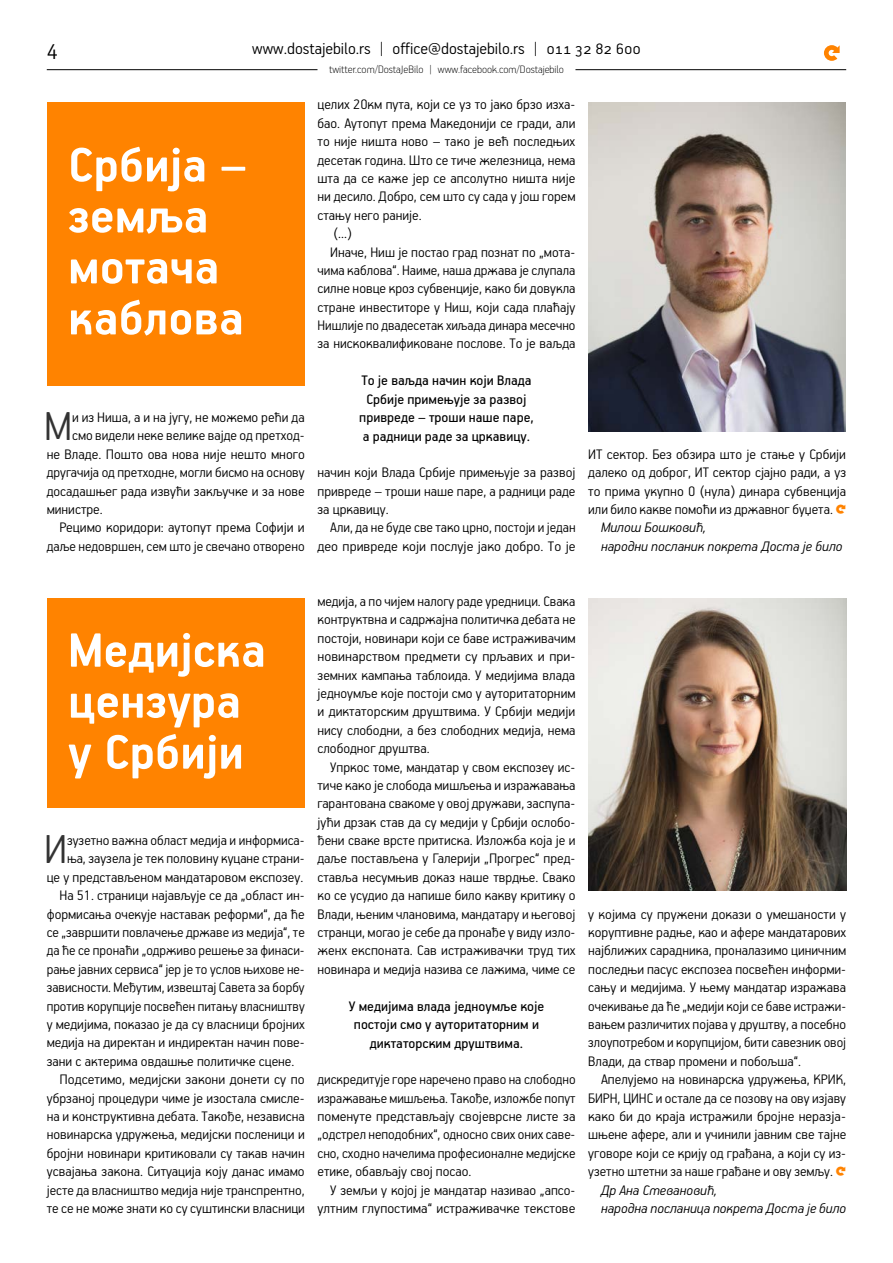
<style>
.page{position:relative;width:893px;height:1263px;background:#fff}
.page>*{position:absolute;margin:0;border:0;box-sizing:border-box;transform-origin:0 0}
.t1{font:700 54px/51px "PF Handbook Pro";color:#fff}
.t2{font:300 45.3px "PF Handbook Pro";color:#333}
.t3{font:300 24px "PF Handbook Pro";color:#000}
.t4{font:300 18px "PF Handbook Pro";color:#000}
.t5{font:300 15.45px/18.5px "PF Handbook Pro";color:#000;text-align:justify}
.t6{font:15.45px/18.6px "PF Handbook Pro";color:#000;text-align:center}
.t7{font:italic 300 15.45px "PF Handbook Pro";color:#000}
.t8{font:100 12px "PF Handbook Pro";color:#000}
.s1{font-family:"IFDJB Strelica";font-weight:400;font-size:21px;color:#ff8300}
</style>
<div class="page">
<hr style="left:47px;top:69px;width:270px;height:1px;background:#000">
<hr style="left:575px;top:69px;width:271px;height:1px;background:#000">
<svg style="left:824px;top:45px;width:16px;height:16px"></svg>
<img style="left:588px;top:102px;width:257px;height:330px">
<div style="left:47px;top:102px;width:258px;height:283px;background:#ff8300"></div>
<div style="left:47px;top:598px;width:258px;height:210px;background:#ff8300"></div>
<img style="left:588px;top:598px;width:258px;height:292px">
<h3 class="t3" style="left:47px;top:37px;width:13px">4</h3>
<p class="t4" style="left:252px;top:38px;width:390px">www.dostajebilo.rs | office@dostajebilo.rs | 011 32 82 600</p>
<p class="t8" style="left:329px;top:62px;width:236px">twitter.com/DostaJeBilo | www.facebook.com/Dostajebilo</p>
<h1 class="t1" style="left:68px;top:137px;width:180px">Србија – земља мотача каблова</h1>
<h2 class="t2" style="left:45px;top:399px;width:29px">М</h2>
<p class="t5" style="left:72px;top:407px;width:234px">и из Ниша, а и на југу, не можемо рећи да</p>
<p class="t5" style="left:72px;top:426px;width:234px">смо видели неке велике вајде од претход-</p>
<p class="t5" style="left:47px;top:444px;width:260px">не Владе. Пошто ова нова није нешто много</p>
<p class="t5" style="left:47px;top:463px;width:259px">другачија од претходне, могли бисмо на основу</p>
<p class="t5" style="left:47px;top:481px;width:259px">досадашњег рада извући закључке и за нове</p>
<p class="t5" style="left:47px;top:499px;width:57px">министре.</p>
<p class="t5" style="left:60px;top:518px;width:247px">Рецимо коридори: аутопут према Софији и</p>
<p class="t5" style="left:47px;top:536px;width:259px">даље недовршен, сем што је свечано отворено</p>
<p class="t5" style="left:317px;top:95px;width:259px">целих 20км пута, који се уз то јако брзо изха-</p>
<p class="t5" style="left:317px;top:113px;width:259px">бао. Аутопут према Македонији се гради, али</p>
<p class="t5" style="left:317px;top:132px;width:259px">то није ништа ново – тако је већ последњих</p>
<p class="t5" style="left:317px;top:150px;width:259px">десетак година. Што се тиче железница, нема</p>
<p class="t5" style="left:317px;top:168px;width:259px">шта да се каже јер се апсолутно ништа није</p>
<p class="t5" style="left:317px;top:187px;width:259px">ни десило. Добро, сем што су сада у још горем</p>
<p class="t5" style="left:317px;top:205px;width:106px">стању него раније.</p>
<p class="t5" style="left:333px;top:224px;width:20px">(...)</p>
<p class="t5" style="left:330px;top:242px;width:247px">Иначе, Ниш је постао град познат по „мота-</p>
<p class="t5" style="left:317px;top:260px;width:259px">чима каблова“. Наиме, наша држава је слупала</p>
<p class="t5" style="left:317px;top:279px;width:259px">силне новце кроз субвенције, како би довукла</p>
<p class="t5" style="left:317px;top:297px;width:259px">стране инвеститоре у Ниш, који сада плаћају</p>
<p class="t5" style="left:317px;top:315px;width:259px">Нишлије по двадесетак хиљада динара месечно</p>
<p class="t5" style="left:317px;top:334px;width:259px">за нискоквалификоване послове. То је ваљда</p>
<p class="t6" style="left:359px;top:371px;width:176px">То је ваљда начин који Влада<br>Србије примењује за развој привреде – троши наше паре, а радници раде за цркавицу.</p>
<p class="t5" style="left:317px;top:463px;width:259px">начин који Влада Србије примењује за развој привреде – троши наше паре, а радници раде за цркавицу.</p>
<p class="t5" style="left:317px;top:518px;width:260px;text-align:right">Али, да не буде све тако црно, постоји и један део привреде који послује јако добро. То је</p>
<p class="t5" style="left:588px;top:444px;width:259px">ИТ сектор. Без обзира што је стање у Србији</p>
<p class="t5" style="left:588px;top:463px;width:259px">далеко од доброг, ИТ сектор сјајно ради, а уз</p>
<p class="t5" style="left:588px;top:481px;width:260px">то прима укупно 0 (нула) динара субвенција</p>
<p class="t5" style="left:588px;top:499px;width:259px">или било какве помоћи из државног буџета. <span class="s1">•</span></p>
<p class="t7" style="left:601px;top:518px;width:107px">Милош Бошковић,</p>
<p class="t7" style="left:601px;top:537px;width:243px">народни посланик покрета Доста је било</p>
<h1 class="t1" style="left:68px;top:623px;width:200px">Медијска цензура у Србији</h1>
<h2 class="t2" style="left:44px;top:822px;width:24px">И</h2>
<p class="t5" style="left:67px;top:830px;width:239px">зузетно важна област медија и информиса-</p>
<p class="t5" style="left:67px;top:849px;width:239px">ња, заузела је тек половину куцане страни-</p>
<p class="t5" style="left:47px;top:867px;width:258px">це у представљеном мандатаровом експозеу.</p>
<p class="t5" style="left:60px;top:886px;width:247px">На 51. страници најављује се да „област ин-</p>
<p class="t5" style="left:47px;top:904px;width:259px">формисања очекује наставак реформи“, да ће</p>
<p class="t5" style="left:47px;top:922px;width:259px">се „завршити повлачење државе из медија“, те</p>
<p class="t5" style="left:47px;top:941px;width:259px">да ће се пронаћи „одрживо решење за финаси-</p>
<p class="t5" style="left:47px;top:959px;width:259px">рање јавних сервиса“ јер је то услов њихове не-</p>
<p class="t5" style="left:47px;top:978px;width:259px">зависности. Међутим, извештај Савета за борбу</p>
<p class="t5" style="left:47px;top:996px;width:260px">против корупције посвећен питању власништву</p>
<p class="t5" style="left:47px;top:1014px;width:259px">у медијима, показао је да су власници бројних</p>
<p class="t5" style="left:47px;top:1033px;width:259px">медија на директан и индиректан начин пове-</p>
<p class="t5" style="left:47px;top:1051px;width:249px">зани с актерима овдашње политичке сцене.</p>
<p class="t5" style="left:60px;top:1069px;width:246px">Подсетимо, медијски закони донети су по</p>
<p class="t5" style="left:47px;top:1088px;width:259px">убрзаној процедури чиме је изостала смисле-</p>
<p class="t5" style="left:47px;top:1106px;width:259px">на и конструктивна дебата. Такође, независна</p>
<p class="t5" style="left:47px;top:1125px;width:259px">новинарска удружења, медијски посленици и</p>
<p class="t5" style="left:47px;top:1143px;width:259px">бројни новинари критиковали су такав начин</p>
<p class="t5" style="left:47px;top:1161px;width:259px">усвајања закона. Ситуација коју данас имамо</p>
<p class="t5" style="left:47px;top:1180px;width:259px">јесте да власништво медија није транспрентно,</p>
<p class="t5" style="left:47px;top:1198px;width:260px">те се не може знати ко су суштински власници</p>
<p class="t5" style="left:317px;top:591px;width:260px">медија, а по чијем налогу раде уредници. Свака контруктвна и садржајна политичка дебата не постоји, новинари који се баве истраживачим новинарством предмети су прљавих и при&shy;земних кампања таблоида. У медијима влада једноумље које постоји смо у ауторитаторним и диктаторским друштвима. У Србији медији нису слободни, а без слободних медија, нема слободног друштва.</p>
<p class="t5" style="left:317px;top:757px;width:260px;text-indent:13px">Упркос томе, мандатар у свом експозеу ис&shy;тиче како је слобода мишљења и изражавања гарантована свакоме у овој дружави, заспупа&shy;јући дрзак став да су медији у Србији ослобо&shy;ђени сваке врсте притиска. Изложба која је и даље постављена у Галерији „Прогрес“ пред&shy;ставља несумњив доказ наше тврдње. Свако ко се усудио да напише било какву критику о Влади, њеним члановима, мандатару и његовој странци, могао је себе да пронађе у виду изло&shy;женх експоната. Сав истраживачки труд тих новинара и медија назива се лажима, чиме се</p>
<p class="t6" style="left:349px;top:996px;width:197px">У медијима влада једноумље које постоји смо у ауторитаторним и диктаторским друштвима.</p>
<p class="t5" style="left:317px;top:1069px;width:260px">дискредитује горе наречено право на слободно изражавање мишљења. Такође, изложбе попут поменуте представљају својеврсне листе за „одстрел неподобних“, односно свих оних саве&shy;сно, сходно начелима професионалне медијске етике, обављају свој посао.</p>
<p class="t5" style="left:317px;top:1180px;width:259px;text-align:right">У земљи у којој је мандатар називао „апсо&shy;ултним глупостима“ истраживачке текстове</p>
<p class="t5" style="left:588px;top:904px;width:259px">у којима су пружени докази о умешаности у коруптивне радње, као и афере мандатарових најближих сарадника, проналазимо циничним последњи пасус експозеа посвећен информи&shy;сању и медијима. У њему мандатар изражава очекивање да ће „медији који се баве истражи&shy;вањем различитих појава у друштву, а посебно злоупотребом и корупцијом, бити савезник овој Влади, да ствар промени и побољша“.</p>
<p class="t5" style="left:601px;top:1069px;width:247px">Апелујемо на новинарска удружења, КРИК,</p>
<p class="t5" style="left:588px;top:1088px;width:259px">БИРН, ЦИНС и остале да се позову на ову изјаву</p>
<p class="t5" style="left:588px;top:1106px;width:259px">како би до краја истражили бројне неразја-</p>
<p class="t5" style="left:588px;top:1125px;width:259px">шњене афере, али и учинили јавним све тајне</p>
<p class="t5" style="left:588px;top:1143px;width:259px">уговоре који се крију од грађана, а који су из-</p>
<p class="t5" style="left:588px;top:1161px;width:259px">узетно штетни за наше грађане и ову земљу. <span class="s1">•</span></p>
<p class="t7" style="left:601px;top:1180px;width:118px">Др Ана Стевановић,</p>
<p class="t7" style="left:601px;top:1199px;width:247px">народна посланица покрета Доста је било</p>
</div>
